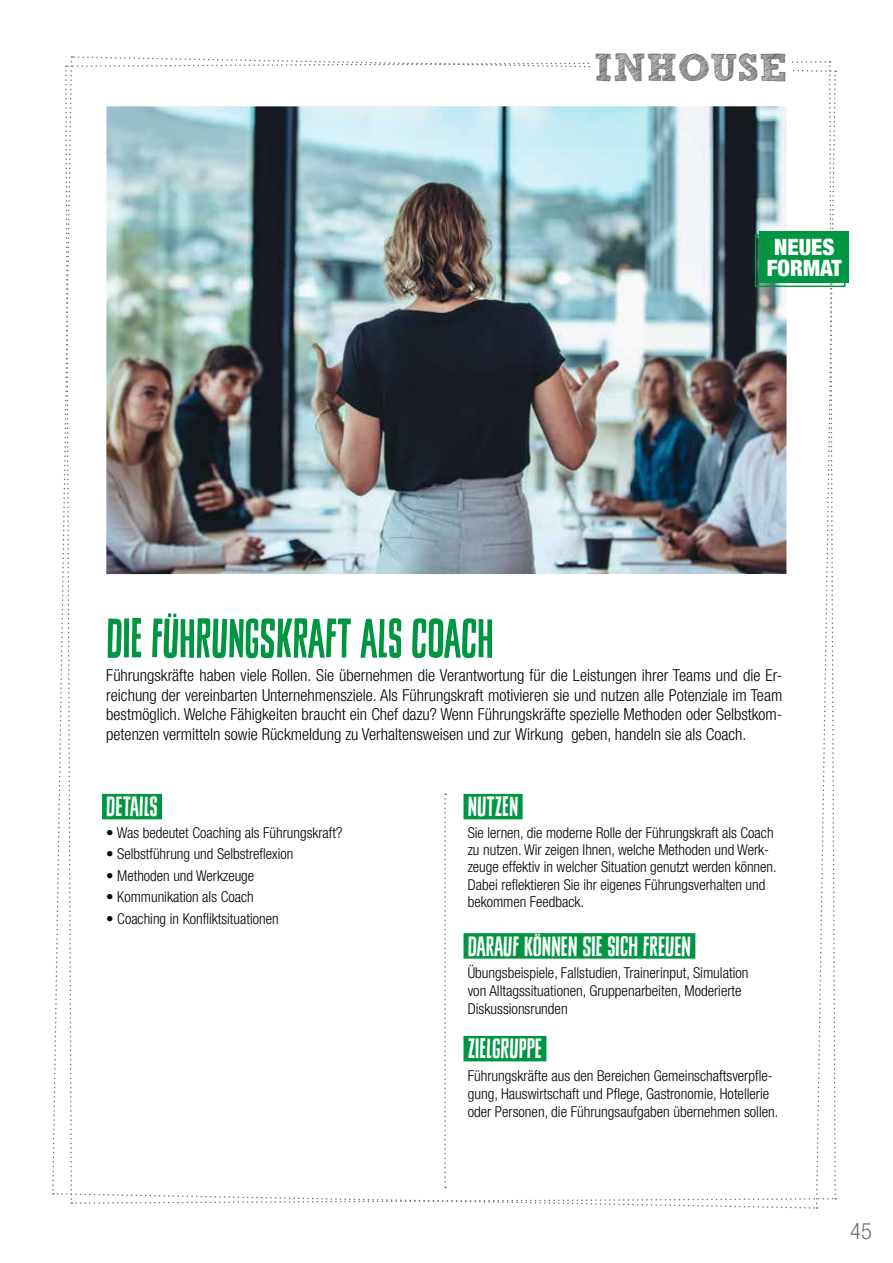
<style>
.page{position:relative;width:893px;height:1263px;background:#fff}
.page>*{position:absolute;margin:0;border:0;box-sizing:border-box;transform-origin:0 0}
.t1{font:51px "Sheldon";color:#009641}
.t2{font:700 39px "freeversion Sketch Block";color:#706f6f}
.t3{font:25.65px "Sheldon";color:#fff;scale:1.11 1}
.t4{font:900 condensed 22.5px/21px "Helvetica Neue";color:#fff;text-align:center}
.t5{font:300 condensed 22.5px "Helvetica Neue LT Com";color:#706f6f}
.t6{font:300 condensed 16.5px/19.5px "Helvetica Neue LT Com";color:#000;text-align:justify}
.t7{font:300 condensed 15px/17.2px "Helvetica Neue LT Com";color:#000}
</style>
<div class="page">
<img style="left:52px;top:56px;width:785px;height:1153px">
<div style="left:102px;top:794px;width:60px;height:25px;background:#009641"></div>
<div style="left:755px;top:235px;width:91px;height:52px;border:2px solid #009641"></div>
<div style="left:760px;top:232px;width:89px;height:51px;background:#009641"></div>
<h2 class="t2" style="left:594px;top:52px;width:195px">INHOUSE</h2>
<h3 class="t4" style="left:767px;top:235px;width:76px">NEUES<br>FORMAT</h3>
<h1 class="t1" style="left:106px;top:608px;width:389px">DIE FÜHRUNGSKRAFT ALS COACH</h1>
<p class="t6" style="left:106px;top:665px;width:678px">Führungskräfte haben viele Rollen. Sie übernehmen die Verantwortung für die Leistungen ihrer Teams und die Er&shy;reichung der vereinbarten Unternehmensziele. Als Führungskraft motivieren sie und nutzen alle Potenziale im Team bestmöglich. Welche Fähigkeiten braucht ein Chef dazu? Wenn Führungskräfte spezielle Methoden oder Selbstkom&shy;petenzen vermitteln sowie Rückmeldung zu Verhaltensweisen und zur Wirkung geben, handeln sie als Coach.</p>
<h3 class="t3" style="left:106px;top:791px;width:48px">DETAILS</h3>
<p class="t7" style="left:106px;top:824px;width:238px">• Was bedeutet Coaching als Führungskraft?</p>
<p class="t7" style="left:106px;top:845px;width:189px">• Selbstführung und Selbstreflexion</p>
<p class="t7" style="left:106px;top:867px;width:149px">• Methoden und Werkzeuge</p>
<p class="t7" style="left:106px;top:888px;width:149px">• Kommunikation als Coach</p>
<p class="t7" style="left:106px;top:910px;width:174px">• Coaching in Konfliktsituationen</p>
<h3 class="t3" style="left:468px;top:791px;width:47px">NUTZEN</h3>
<p class="t7" style="left:468px;top:824px;width:310px">Sie lernen, die moderne Rolle der Führungskraft als Coach zu nutzen. Wir zeigen Ihnen, welche Methoden und Werk&shy;zeuge effektiv in welcher Situation genutzt werden können.<br>Dabei reflektieren Sie ihr eigenes Führungsverhalten und bekommen Feedback.</p>
<h3 class="t3" style="left:468px;top:931px;width:203px">DARAUF KÖNNEN SIE SICH FREUEN</h3>
<p class="t7" style="left:468px;top:963px;width:282px;line-height:18px">Übungsbeispiele, Fallstudien, Trainerinput, Simulation von Alltagssituationen, Gruppenarbeiten, Moderierte<br>Diskussionsrunden</p>
<h3 class="t3" style="left:468px;top:1033px;width:69px">ZIELGRUPPE</h3>
<p class="t7" style="left:468px;top:1066px;width:312px;line-height:18px">Führungskräfte aus den Bereichen Gemeinschaftsverpfle&shy;gung, Hauswirtschaft und Pflege, Gastronomie, Hotellerie oder Personen, die Führungsaufgaben übernehmen sollen.</p>
<h3 class="t5" style="left:850px;top:1218px;width:23px">45</h3>
</div>
